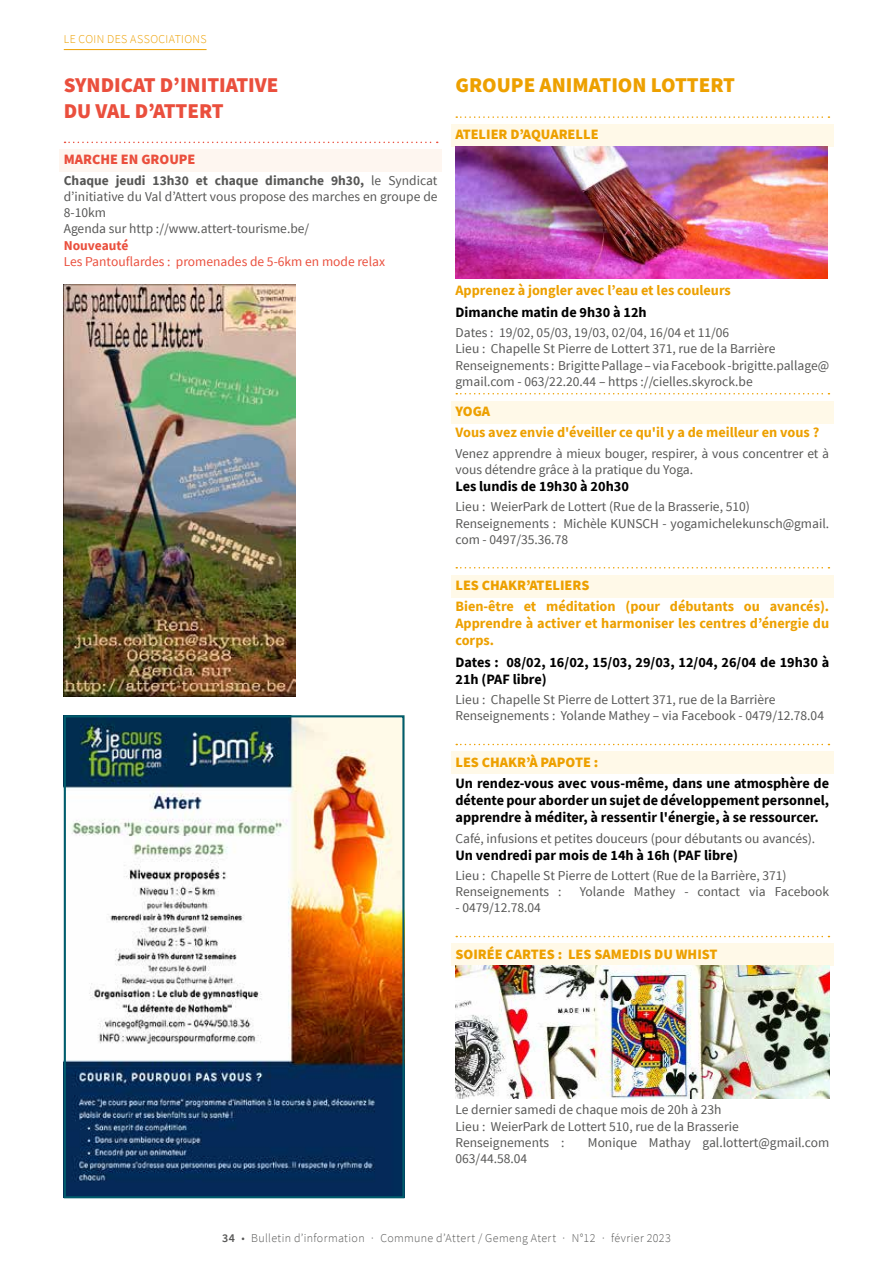
<style>
.page{position:relative;width:893px;height:1263px;background:#fff}
.page>*{position:absolute;margin:0;border:0;box-sizing:border-box;transform-origin:0 0}
.t1{font:900 21px/25.2px "Source Sans Pro";color:#ea4f3d}
.t2{font:900 21px "Source Sans Pro";color:#eda000}
.t3{font:700 14.25px/17.1px "Source Sans Pro";color:#000}
.t4{font:700 14.25px/17.1px "Source Sans Pro";color:#eda000;text-align:justify}
.t5{font:900 14.25px "Source Sans Pro";color:#eda000}
.t6{font:900 14.25px "Source Sans Pro";color:#ea4f3d}
.t7{font:13.5px/16.2px "Source Sans Pro";color:#575756}
.t8{font:13.5px "Source Sans Pro";color:#ea4f3d}
.t9{font:700 13.5px "Source Sans Pro";color:#ea4f3d}
.t10{font:300 12px "Source Sans Pro";letter-spacing:.03em;color:#575756}
.t11{font:300 12px "Source Sans Pro";letter-spacing:.03em;color:#eda000}
.s1{font-weight:700}
.s2{font-weight:600}
</style>
<div class="page">
<div style="left:60px;top:149px;width:382px;height:23px;background:#fef6f0"></div>
<svg style="left:65px;top:142px;width:373px;height:1px"></svg>
<img style="left:64px;top:285px;width:231px;height:411px">
<img style="left:67px;top:715px;width:338px;height:482px">
<div style="left:64px;top:715px;width:340px;height:483px;border:2px solid #005c6c"></div>
<div style="left:451px;top:124px;width:382px;height:23px;background:#fff9e8"></div>
<svg style="left:456px;top:116px;width:373px;height:2px"></svg>
<div style="left:451px;top:401px;width:382px;height:23px;background:#fff9e8"></div>
<svg style="left:456px;top:393px;width:373px;height:1px"></svg>
<div style="left:451px;top:575px;width:382px;height:23px;background:#fff9e8"></div>
<svg style="left:456px;top:567px;width:373px;height:1px"></svg>
<div style="left:451px;top:751px;width:382px;height:23px;background:#fff9e8"></div>
<svg style="left:456px;top:744px;width:373px;height:1px"></svg>
<div style="left:451px;top:943px;width:382px;height:23px;background:#fff9e8"></div>
<svg style="left:456px;top:936px;width:373px;height:1px"></svg>
<img style="left:455px;top:146px;width:373px;height:132px">
<img style="left:455px;top:965px;width:374px;height:133px">
<hr style="left:64px;top:49px;width:143px;height:1px;background:#eda000">
<p class="t11" style="left:64px;top:32px;width:144px">LE COIN DES ASSOCIATIONS</p>
<h1 class="t1" style="left:64px;top:72px;width:216px">SYNDICAT D’INITIATIVE<br>DU VAL D’ATTERT</h1>
<p class="t6" style="left:64px;top:150px;width:133px">MARCHE EN GROUPE</p>
<p class="t7" style="left:64px;top:172px;width:375px"><span class="s1">Chaque jeudi 13h30 et chaque dimanche 9h30,</span> le Syndicat d’initiative du Val d’Attert vous propose des marches en groupe de 8-10km<br>Agenda sur http ://www.attert-tourisme.be/</p>
<p class="t9" style="left:64px;top:236px;width:66px">Nouveauté</p>
<p class="t8" style="left:64px;top:253px;width:323px">Les Pantouflardes : promenades de 5-6km en mode relax</p>
<h1 class="t2" style="left:455px;top:71px;width:281px">GROUPE ANIMATION LOTTERT</h1>
<p class="t5" style="left:455px;top:125px;width:145px">ATELIER D’AQUARELLE</p>
<p class="t4" style="left:455px;top:282px;width:277px">Apprenez à jongler avec l’eau et les couleurs</p>
<p class="t3" style="left:455px;top:303px;width:193px">Dimanche matin de 9h30 à 12h</p>
<p class="t7" style="left:455px;top:325px;width:375px">Dates : 19/02, 05/03, 19/03, 02/04, 16/04 et 11/06<br>Lieu : Chapelle St Pierre de Lottert 371, rue de la Barrière Renseignements : Brigitte Pallage – via Facebook -brigitte.pallage@ gmail.com - 063/22.20.44 – https ://cielles.skyrock.be</p>
<p class="t5" style="left:455px;top:401px;width:36px">YOGA</p>
<p class="t4" style="left:455px;top:424px;width:365px">Vous avez envie d'éveiller ce qu'il y a de meilleur en vous ?</p>
<p class="t7" style="left:455px;top:445px;width:375px">Venez apprendre à mieux bouger, respirer, à vous concentrer et à vous détendre grâce à la pratique du Yoga.</p>
<p class="t3" style="left:455px;top:477px;width:175px">Les lundis de 19h30 à 20h30</p>
<p class="t7" style="left:455px;top:499px;width:375px">Lieu : WeierPark de Lottert (Rue de la Brasserie, 510)<br>Renseignements : Michèle KUNSCH - yogamichelekunsch@gmail. com - 0497/35.36.78</p>
<p class="t5" style="left:455px;top:575px;width:135px">LES CHAKR’ATELIERS</p>
<p class="t4" style="left:455px;top:598px;width:375px">Bien-être et méditation (pour débutants ou avancés).<br>Apprendre à activer et harmoniser les centres d’énergie du corps.</p>
<p class="t3" style="left:455px;top:653px;width:375px">Dates : 08/02, 16/02, 15/03, 29/03, 12/04, 26/04 de 19h30 à<br>21h (PAF libre)</p>
<p class="t7" style="left:455px;top:692px;width:370px">Lieu : Chapelle St Pierre de Lottert 371, rue de la Barrière<br>Renseignements : Yolande Mathey – via Facebook - 0479/12.78.04</p>
<p class="t5" style="left:455px;top:752px;width:144px">LES CHAKR’À PAPOTE :</p>
<p class="t3" style="left:455px;top:774px;width:375px;text-align:justify">Un rendez-vous avec vous-même, dans une atmosphère de détente pour aborder un sujet de développement personnel, apprendre à méditer, à ressentir l'énergie, à se ressourcer.</p>
<p class="t7" style="left:455px;top:830px;width:361px">Café, infusions et petites douceurs (pour débutants ou avancés).</p>
<p class="t3" style="left:455px;top:846px;width:284px">Un vendredi par mois de 14h à 16h (PAF libre)</p>
<p class="t7" style="left:455px;top:868px;width:333px">Lieu : Chapelle St Pierre de Lottert (Rue de la Barrière, 371)<br>Renseignements :</p>
<p class="t7" style="left:580px;top:884px;width:251px">Yolande Mathey - contact via Facebook</p>
<p class="t7" style="left:455px;top:900px;width:87px">- 0479/12.78.04</p>
<p class="t5" style="left:455px;top:944px;width:264px">SOIRÉE CARTES : LES SAMEDIS DU WHIST</p>
<p class="t7" style="left:455px;top:1102px;width:285px">Le dernier samedi de chaque mois de 20h à 23h<br>Lieu : WeierPark de Lottert 510, rue de la Brasserie<br>Renseignements :</p>
<p class="t7" style="left:588px;top:1134px;width:243px">Monique Mathay gal.lottert@gmail.com</p>
<p class="t7" style="left:455px;top:1151px;width:73px">063/44.58.04</p>
<p class="t10" style="left:222px;top:1230px;width:450px"><span class="s2">34</span> • Bulletin d’information · Commune d’Attert / Gemeng Atert · N°12 · février 2023</p>
</div>
